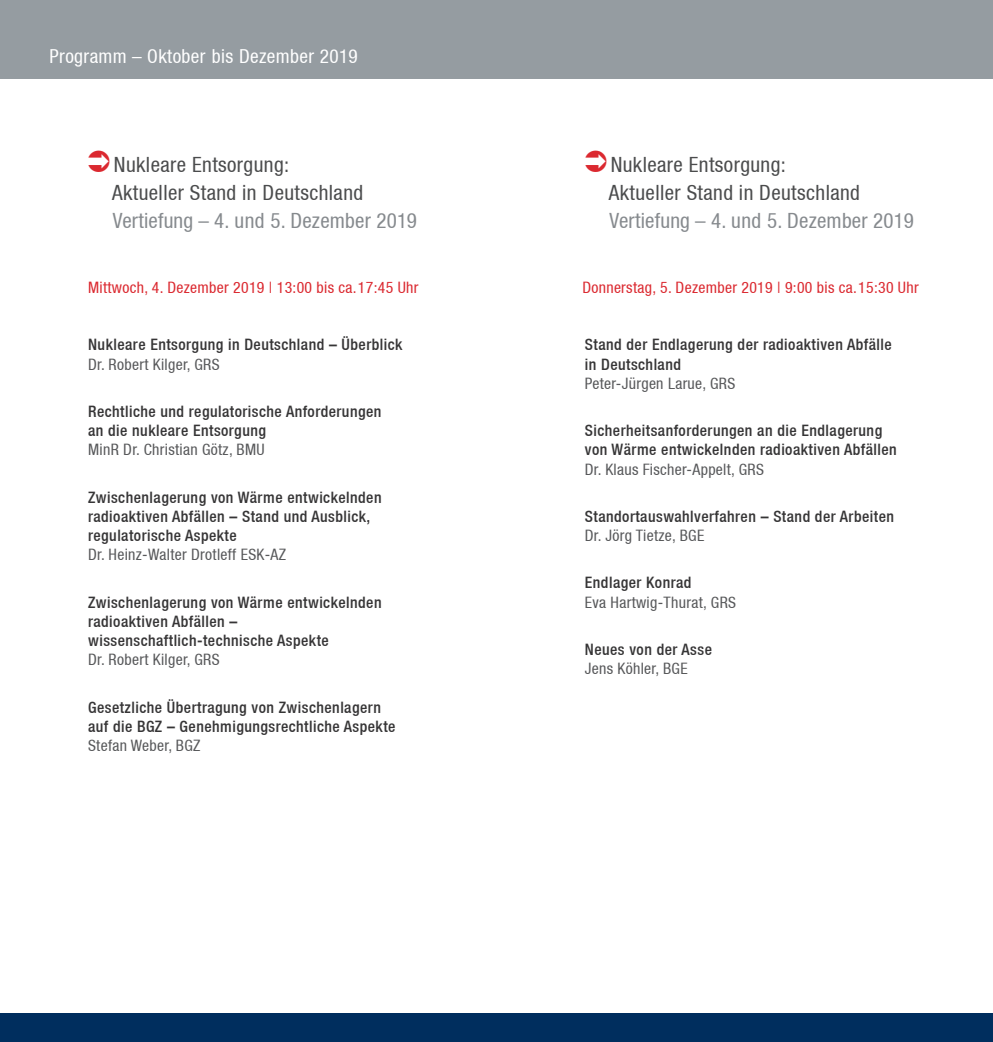
<style>
.page{position:relative;width:993px;height:1042px;background:#fff}
.page>*{position:absolute;margin:0;border:0;box-sizing:border-box;transform-origin:0 0}
.t1{font:condensed 21px/28px "Helvetica Neue LT";letter-spacing:.02em;color:#4b4c4d}
.t2{font:condensed 21px "Helvetica Neue LT";letter-spacing:.01em;color:#868a8e}
.t3{font:condensed 19.25px "Helvetica Neue LT";letter-spacing:.02em;color:#fff}
.t4{font:500 condensed 15.75px/19.2px "Helvetica Neue LT";letter-spacing:.03em;color:#363536}
.t5{font:condensed 15.75px "Helvetica Neue LT";letter-spacing:.02em;color:#57585a}
.t6{font:condensed 15.75px "Helvetica Neue LT";letter-spacing:.02em;color:#db2930}
</style>
<div class="page">
<div style="left:0;top:0;width:992px;height:78px;background:#959ca1"></div>
<div style="left:0;top:1013px;width:992px;height:29px;background:#002e5e"></div>
<p class="t3" style="left:50px;top:45px;width:309px">Programm – Oktober bis Dezember 2019</p>
<h1 class="t1" style="left:112px;top:150px;width:252px">Nukleare Entsorgung:<br>Aktueller Stand in Deutschland</h1>
<h1 class="t2" style="left:113px;top:208px;width:305px">Vertiefung – 4. und 5. Dezember 2019</h1>
<p class="t6" style="left:88px;top:278px;width:332px">Mittwoch, 4. Dezember 2019 | 13:00 bis ca.17:45 Uhr</p>
<p class="t4" style="left:88px;top:335px;width:316px">Nukleare Entsorgung in Deutschland – Überblick</p>
<p class="t5" style="left:88px;top:355px;width:133px">Dr. Robert Kilger, GRS</p>
<p class="t4" style="left:88px;top:401px;width:295px">Rechtliche und regulatorische Anforderungen an die nukleare Entsorgung</p>
<p class="t5" style="left:88px;top:441px;width:178px">MinR Dr. Christian Götz, BMU</p>
<p class="t4" style="left:88px;top:487px;width:295px">Zwischenlagerung von Wärme entwickelnden radioaktiven Abfällen – Stand und Ausblick, regulatorische Aspekte</p>
<p class="t5" style="left:88px;top:546px;width:199px">Dr. Heinz-Walter Drotleff ESK-AZ</p>
<p class="t4" style="left:88px;top:592px;width:295px">Zwischenlagerung von Wärme entwickelnden radioaktiven Abfällen – wissenschaftlich-technische Aspekte</p>
<p class="t5" style="left:88px;top:651px;width:133px">Dr. Robert Kilger, GRS</p>
<p class="t4" style="left:88px;top:697px;width:309px">Gesetzliche Übertragung von Zwischenlagern auf die BGZ – Genehmigungsrechtliche Aspekte</p>
<p class="t5" style="left:88px;top:736px;width:114px">Stefan Weber, BGZ</p>
<h1 class="t1" style="left:608px;top:150px;width:252px">Nukleare Entsorgung:<br>Aktueller Stand in Deutschland</h1>
<h1 class="t2" style="left:609px;top:208px;width:305px">Vertiefung – 4. und 5. Dezember 2019</h1>
<p class="t6" style="left:582px;top:278px;width:338px">Donnerstag, 5. Dezember 2019 | 9:00 bis ca.15:30 Uhr</p>
<p class="t4" style="left:584px;top:335px;width:308px">Stand der Endlagerung der radioaktiven Abfälle in Deutschland</p>
<p class="t5" style="left:584px;top:374px;width:152px">Peter-Jürgen Larue, GRS</p>
<p class="t4" style="left:584px;top:421px;width:313px">Sicherheitsanforderungen an die Endlagerung von Wärme entwickelnden radioaktiven Abfällen</p>
<p class="t5" style="left:584px;top:460px;width:180px">Dr. Klaus Fischer-Appelt, GRS</p>
<p class="t4" style="left:584px;top:506px;width:310px">Standortauswahlverfahren – Stand der Arbeiten</p>
<p class="t5" style="left:584px;top:526px;width:121px">Dr. Jörg Tietze, BGE</p>
<p class="t4" style="left:584px;top:573px;width:108px">Endlager Konrad</p>
<p class="t5" style="left:584px;top:593px;width:153px">Eva Hartwig-Thurat, GRS</p>
<p class="t4" style="left:584px;top:639px;width:128px">Neues von der Asse</p>
<p class="t5" style="left:584px;top:659px;width:104px">Jens Köhler, BGE</p>
</div>
